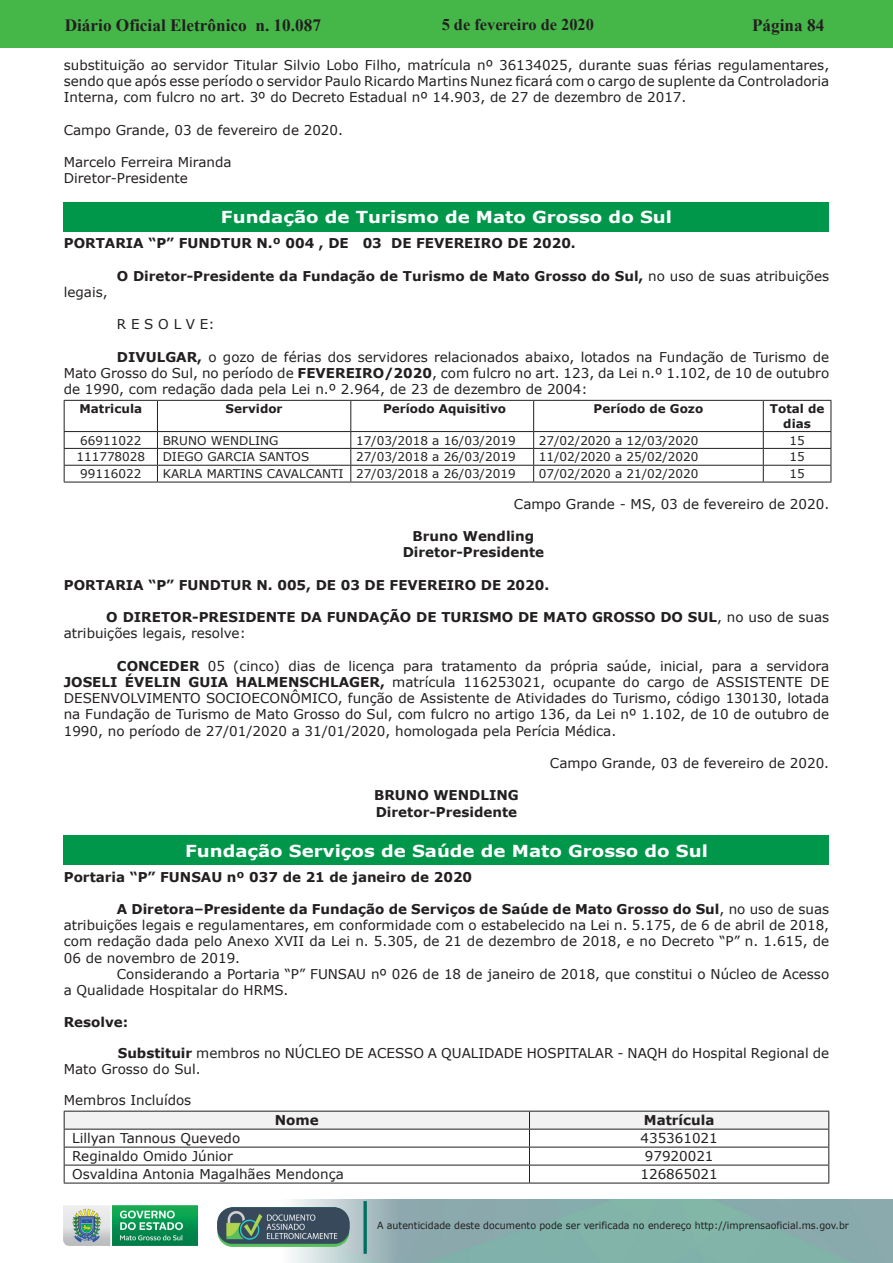
<style>
.page{position:relative;width:893px;height:1263px;background:#fff}
.page>*{position:absolute;margin:0;border:0;box-sizing:border-box;transform-origin:0 0}
.t1{font:700 17.25px "Times New Roman";color:#231f20}
.t2{font:700 16.5px "Verdana";color:#fff;scale:1.1 1}
.t3{font:700 16.35px "Times New Roman";color:#231f20}
.t4{font:13.5px/16.2px "Verdana";color:#231f20;text-align:justify}
.t5{font:700 13.5px/16.2px "Verdana";color:#231f20}
.t6{font:12px "Verdana";color:#231f20}
.t7{font:700 12px/14.4px "Verdana";color:#231f20;text-align:center}
.t8{font:9.9px "Verdana";color:#231f20;scale:.95 1}
.s1{font-weight:400}
.s2{font-weight:700}
</style>
<div class="page">
<div style="left:0;top:0;width:893px;height:48px;background:#45b749"></div>
<img style="left:63px;top:1199px;width:830px;height:64px">
<img style="left:364px;top:1202px;width:2px;height:51px">
<img style="left:218px;top:1207px;width:132px;height:39px">
<img style="left:64px;top:1205px;width:134px;height:41px">
<div style="left:64px;top:202px;width:765px;height:30px;background:#00974a"></div>
<hr style="left:64px;top:400px;width:93px;height:1px;background:#231f20">
<hr style="left:157px;top:400px;width:194px;height:1px;background:#231f20">
<hr style="left:351px;top:400px;width:183px;height:1px;background:#231f20">
<hr style="left:534px;top:400px;width:229px;height:1px;background:#231f20">
<hr style="left:763px;top:400px;width:68px;height:1px;background:#231f20">
<hr style="left:64px;top:431px;width:93px;height:1px;background:#231f20">
<hr style="left:157px;top:431px;width:194px;height:1px;background:#231f20">
<hr style="left:351px;top:431px;width:183px;height:1px;background:#231f20">
<hr style="left:534px;top:431px;width:229px;height:1px;background:#231f20">
<hr style="left:763px;top:431px;width:68px;height:1px;background:#231f20">
<hr style="left:64px;top:448px;width:93px;height:1px;background:#231f20">
<hr style="left:157px;top:448px;width:194px;height:1px;background:#231f20">
<hr style="left:351px;top:448px;width:183px;height:1px;background:#231f20">
<hr style="left:534px;top:448px;width:229px;height:1px;background:#231f20">
<hr style="left:763px;top:448px;width:68px;height:1px;background:#231f20">
<hr style="left:64px;top:465px;width:93px;height:1px;background:#231f20">
<hr style="left:157px;top:465px;width:194px;height:1px;background:#231f20">
<hr style="left:351px;top:465px;width:183px;height:1px;background:#231f20">
<hr style="left:534px;top:465px;width:229px;height:1px;background:#231f20">
<hr style="left:763px;top:465px;width:68px;height:1px;background:#231f20">
<hr style="left:64px;top:482px;width:93px;height:1px;background:#231f20">
<hr style="left:157px;top:482px;width:194px;height:1px;background:#231f20">
<hr style="left:351px;top:482px;width:183px;height:1px;background:#231f20">
<hr style="left:534px;top:482px;width:229px;height:1px;background:#231f20">
<hr style="left:763px;top:482px;width:68px;height:1px;background:#231f20">
<hr style="left:64px;top:401px;width:1px;height:30px;background:#231f20">
<svg style="left:64px;top:432px;width:1px;height:50px"></svg>
<hr style="left:157px;top:401px;width:1px;height:30px;background:#231f20">
<hr style="left:350px;top:401px;width:1px;height:30px;background:#231f20">
<hr style="left:533px;top:401px;width:1px;height:30px;background:#231f20">
<hr style="left:763px;top:401px;width:1px;height:30px;background:#231f20">
<hr style="left:831px;top:401px;width:1px;height:30px;background:#231f20">
<svg style="left:157px;top:432px;width:1px;height:50px"></svg>
<svg style="left:350px;top:432px;width:1px;height:50px"></svg>
<svg style="left:533px;top:432px;width:1px;height:50px"></svg>
<svg style="left:763px;top:432px;width:1px;height:50px"></svg>
<svg style="left:831px;top:432px;width:1px;height:50px"></svg>
<div style="left:64px;top:835px;width:765px;height:30px;background:#00974a"></div>
<hr style="left:64px;top:1183px;width:465px;height:1px;background:#231f20">
<hr style="left:529px;top:1183px;width:300px;height:1px;background:#231f20">
<svg style="left:64px;top:1111px;width:765px;height:72px"></svg>
<p class="t1" style="left:65px;top:13px;width:258px">Diário Oficial Eletrônico n. 10.087</p>
<p class="t3" style="left:442px;top:13px;width:154px">5 de fevereiro de 2020</p>
<p class="t1" style="left:752px;top:13px;width:74px">Página 84</p>
<p class="t4" style="left:64px;top:57px;width:767px">substituição ao servidor Titular Silvio Lobo Filho, matrícula nº 36134025, durante suas férias regulamentares, sendo que após esse período o servidor Paulo Ricardo Martins Nunez ficará com o cargo de suplente da Controladoria Interna, com fulcro no art. 3º do Decreto Estadual nº 14.903, de 27 de dezembro de 2017.</p>
<p class="t4" style="left:64px;top:122px;width:281px">Campo Grande, 03 de fevereiro de 2020.</p>
<p class="t4" style="left:64px;top:154px;width:169px">Marcelo Ferreira Miranda<br>Diretor-Presidente</p>
<p class="t2" style="left:221px;top:206px;width:412px">Fundação de Turismo de Mato Grosso do Sul</p>
<p class="t5" style="left:64px;top:235px;width:514px">PORTARIA “P” FUNDTUR N.º 004 , DE 03 DE FEVEREIRO DE 2020.</p>
<p class="t5" style="left:117px;top:267px;width:714px">O Diretor-Presidente da Fundação de Turismo de Mato Grosso do Sul, <span class="s1">no uso de suas atribuições</span></p>
<p class="t4" style="left:64px;top:284px;width:45px">legais,</p>
<p class="t4" style="left:117px;top:316px;width:99px">R E S O L V E:</p>
<p class="t4" style="left:64px;top:348px;width:767px;text-indent:53px"><span class="s2">DIVULGAR,</span> o gozo de férias dos servidores relacionados abaixo, lotados na Fundação de Turismo de Mato Grosso do Sul, no período de <span class="s2">FEVEREIRO/2020</span>, com fulcro no art. 123, da Lei n.º 1.102, de 10 de outubro de 1990, com redação dada pela Lei n.º 2.964, de 23 de dezembro de 2004:</p>
<p class="t7" style="left:79px;top:401px;width:64px">Matricula</p>
<p class="t7" style="left:226px;top:401px;width:58px">Servidor</p>
<p class="t7" style="left:383px;top:401px;width:125px">Período Aquisitivo</p>
<p class="t7" style="left:594px;top:401px;width:111px">Período de Gozo</p>
<p class="t7" style="left:770px;top:401px;width:56px">Total de dias</p>
<p class="t6" style="left:80px;top:432px;width:63px">66911022</p>
<p class="t6" style="left:163px;top:432px;width:117px">BRUNO WENDLING</p>
<p class="t6" style="left:356px;top:432px;width:161px">17/03/2018 a 16/03/2019</p>
<p class="t6" style="left:539px;top:432px;width:161px">27/02/2020 a 12/03/2020</p>
<p class="t6" style="left:789px;top:432px;width:17px">15</p>
<p class="t6" style="left:76px;top:449px;width:70px">111778028</p>
<p class="t6" style="left:163px;top:449px;width:148px">DIEGO GARCIA SANTOS</p>
<p class="t6" style="left:356px;top:449px;width:161px">27/03/2018 a 26/03/2019</p>
<p class="t6" style="left:539px;top:449px;width:161px">11/02/2020 a 25/02/2020</p>
<p class="t6" style="left:789px;top:449px;width:17px">15</p>
<p class="t6" style="left:80px;top:466px;width:63px">99116022</p>
<p class="t6" style="left:163px;top:466px;width:354px">KARLA MARTINS CAVALCANTI 27/03/2018 a 26/03/2019</p>
<p class="t6" style="left:539px;top:466px;width:161px">07/02/2020 a 21/02/2020</p>
<p class="t6" style="left:789px;top:466px;width:17px">15</p>
<p class="t4" style="left:514px;top:496px;width:317px">Campo Grande - MS, 03 de fevereiro de 2020.</p>
<p class="t5" style="left:403px;top:528px;width:143px;text-align:center">Bruno Wendling<br>Diretor-Presidente</p>
<p class="t5" style="left:64px;top:576px;width:487px">PORTARIA “P” FUNDTUR N. 005, DE 03 DE FEVEREIRO DE 2020.</p>
<p class="t5" style="left:64px;top:609px;width:767px;text-indent:43px">O DIRETOR-PRESIDENTE DA FUNDAÇÃO DE TURISMO DE MATO GROSSO DO SUL<span class="s1">, no uso de suas atribuições legais, resolve:</span></p>
<p class="t4" style="left:64px;top:658px;width:767px;text-indent:53px"><span class="s2">CONCEDER</span> 05 (cinco) dias de licença para tratamento da própria saúde, inicial, para a servidora <span class="s2">JOSELI ÉVELIN GUIA HALMENSCHLAGER,</span> matrícula 116253021, ocupante do cargo de ASSISTENTE DE DESENVOLVIMENTO SOCIOECONÔMICO, função de Assistente de Atividades do Turismo, código 130130, lotada na Fundação de Turismo de Mato Grosso do Sul, com fulcro no artigo 136, da Lei nº 1.102, de 10 de outubro de 1990, no período de 27/01/2020 a 31/01/2020, homologada pela Perícia Médica.</p>
<p class="t4" style="left:550px;top:755px;width:281px">Campo Grande, 03 de fevereiro de 2020.</p>
<p class="t5" style="left:374px;top:787px;width:146px">BRUNO WENDLING<br>Diretor-Presidente</p>
<p class="t2" style="left:185px;top:839px;width:477px">Fundação Serviços de Saúde de Mato Grosso do Sul</p>
<p class="t5" style="left:64px;top:868px;width:410px">Portaria “P” FUNSAU nº 037 de 21 de janeiro de 2020</p>
<p class="t4" style="left:64px;top:901px;width:767px;text-indent:53px"><span class="s2">A Diretora–Presidente da Fundação de Serviços de Saúde de Mato Grosso do Sul</span>, no uso de suas atribuições legais e regulamentares, em conformidade com o estabelecido na Lei n. 5.175, de 6 de abril de 2018, com redação dada pelo Anexo XVII da Lei n. 5.305, de 21 de dezembro de 2018, e no Decreto “P” n. 1.615, de 06 de novembro de 2019.</p>
<p class="t4" style="left:64px;top:965px;width:767px;text-indent:53px">Considerando a Portaria “P” FUNSAU nº 026 de 18 de janeiro de 2018, que constitui o Núcleo de Acesso a Qualidade Hospitalar do HRMS.</p>
<p class="t5" style="left:64px;top:1014px;width:66px">Resolve:</p>
<p class="t4" style="left:64px;top:1045px;width:767px;text-indent:54px"><span class="s2">Substituir</span> membros no NÚCLEO DE ACESSO A QUALIDADE HOSPITALAR - NAQH do Hospital Regional de<br>Mato Grosso do Sul.</p>
<p class="t4" style="left:64px;top:1092px;width:129px">Membros Incluídos</p>
<p class="t5" style="left:275px;top:1112px;width:45px">Nome</p>
<p class="t5" style="left:644px;top:1112px;width:72px">Matrícula</p>
<p class="t4" style="left:72px;top:1130px;width:169px">Lillyan Tannous Quevedo</p>
<p class="t4" style="left:640px;top:1130px;width:79px">435361021</p>
<p class="t4" style="left:72px;top:1148px;width:162px">Reginaldo Omido Júnior</p>
<p class="t4" style="left:645px;top:1148px;width:70px">97920021</p>
<p class="t4" style="left:72px;top:1166px;width:273px">Osvaldina Antonia Magalhães Mendonça</p>
<p class="t4" style="left:640px;top:1166px;width:79px">126865021</p>
<p class="t8" style="left:377px;top:1219px;width:498px">A autenticidade deste documento pode ser verificada no endereço http://imprensaoficial.ms.gov.br</p>
</div>
